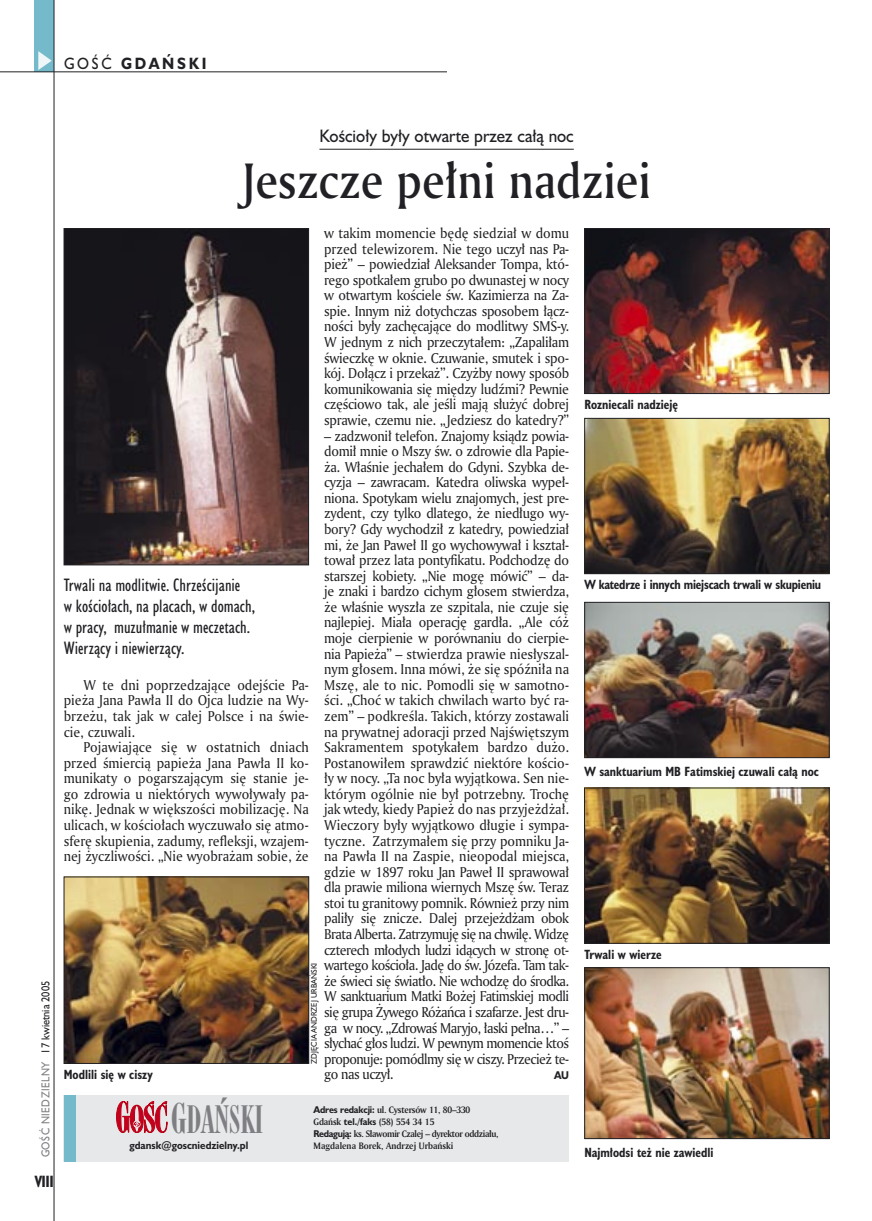
<style>
.page{position:relative;width:872px;height:1221px;background:#fff}
.page>*{position:absolute;margin:0;border:0;box-sizing:border-box;transform-origin:0 0}
._05a_tytyl_AmMd_32_pt{font:48px "Amerigo Md PL";color:#212125;scale:.9 1}
._05a_tytyl_AmMd_48_pt{font:36.45px "Modern 735 PL";color:#7f7f83;scale:.9 1}
._06-4_lead_lokal_HuCn_11_pt{font:16.5px/21px "Humanst 521 Cn PL";color:#212125}
._04-3_nadtytul_lokal{font:16.5px "Humanst 521 PL";color:#212125;scale:.94 1}
._15a_temat_lewo{font:700 15px "Humanst 521 PL";letter-spacing:.2em;color:#212125;scale:.9 1}
._16_pagina_lewa{font:700 15px "Humanst 521 Cn PL";color:#212125;scale:.94 1}
._01_body_tekst{font:13.8px/15.6px "Amerigo PL";letter-spacing:-.015em;color:#212125;text-align:justify;scale:.94 1}
._09_podpis_zdjecia_HuCnB{font:700 12.3px "Humanst 521 Cn PL";color:#212125;scale:.94 1}
._09_podpis_zdjecia_HuCnB-2{font:700 12.3px "Humanst 521 Cn PL";letter-spacing:-.02em;color:#212125;scale:.94 1}
._18a_data_lewa_GOSC{font:10.5px "Humanst 521 PL";letter-spacing:.05em;color:#7f7f83;scale:.9 1}
._18_data_lewa{font:10.5px "Humanst 521 PL";color:#212125;scale:.9 1}
._01_body_tekst-2{font:700 10.35px "Humanst 521 PL";color:#212125;scale:.9 1}
._20a_stopka_adres{font:700 9.9px "Humanst 521 PL";color:#212125;scale:.94 1}
._20b_stopka_dzial{font:700 9px/12px "Amerigo PL";letter-spacing:-.02em;color:#212125;scale:.94 1}
._20b_stopka_dzial-2{font:700 9px "Amerigo PL";letter-spacing:-.04em;color:#212125;scale:.94 1}
._20b_stopka_dzial-3{font:700 9px "Amerigo PL";color:#212125;scale:.94 1}
._09a_autor_zdjecia_Hu_5_pt{font:7.5px "Humanst 521 PL";color:#212125;scale:.94 1}
.s1{font-weight:400}
.s2{font-size:39.6px}
.s3{font-family:"Humanst 521 PL"}
</style>
<div class="page">
<div style="left:35px;top:0;width:19px;height:72px;background:#75baca"></div>
<svg style="left:38px;top:51px;width:14px;height:19px"></svg>
<hr style="left:54px;top:0;width:1px;height:1220px;background:#212125">
<hr style="left:0;top:72px;width:447px;height:1px;background:#212125">
<div style="left:64px;top:1094px;width:505px;height:67px;background:#e7e8e9"></div>
<div style="left:64px;top:1094px;width:11px;height:67px;background:#75baca"></div>
<svg style="left:116px;top:1101px;width:51px;height:31px"></svg>
<hr style="left:319px;top:149px;width:255px;height:1px;background:#212125">
<img style="left:66px;top:878px;width:241px;height:183px">
<div style="left:64px;top:876px;width:245px;height:187px;border:1px solid #212125"></div>
<img style="left:586px;top:604px;width:241px;height:151px">
<div style="left:584px;top:602px;width:245px;height:155px;border:1px solid #212125"></div>
<img style="left:586px;top:230px;width:241px;height:162px">
<div style="left:584px;top:228px;width:245px;height:166px;border:1px solid #212125"></div>
<img style="left:586px;top:420px;width:241px;height:152px">
<div style="left:584px;top:418px;width:245px;height:156px;border:1px solid #212125"></div>
<img style="left:66px;top:230px;width:241px;height:333px">
<div style="left:64px;top:228px;width:245px;height:337px;border:1px solid #212125"></div>
<img style="left:586px;top:969px;width:241px;height:167px">
<div style="left:584px;top:967px;width:245px;height:171px;border:1px solid #212125"></div>
<img style="left:586px;top:789px;width:241px;height:152px">
<div style="left:584px;top:787px;width:245px;height:156px;border:1px solid #212125"></div>
<p class="_15a_temat_lewo" style="left:64px;top:53px;width:160px"><span class="s1">GOŚĆ</span> GDAŃSKI</p>
<p class="_18_data_lewa" style="left:38px;top:1053px;width:82px;rotate:-90deg">17 kwietnia 2005</p>
<p class="_18a_data_lewa_GOSC" style="left:38px;top:1157px;width:108px;rotate:-90deg">GOŚĆ NIEDZIELNY</p>
<p class="_16_pagina_lewa" style="left:35px;top:1170px;width:22px">VIII</p>
<p class="_04-3_nadtytul_lokal" style="left:319px;top:125px;width:272px">Kościoły były otwarte przez całą noc</p>
<p class="_05a_tytyl_AmMd_32_pt" style="left:242px;top:149px;width:456px">Jeszcze pełni nadziei</p>
<p class="_01_body_tekst" style="left:324px;top:225px;width:262px">w takim momencie będę siedział w domu przed telewizorem. Nie tego uczył nas Pa&shy;pież” – powiedział Aleksander Tompa, któ&shy;rego spotkałem grubo po dwunastej w nocy w otwartym kościele św. Kazimierza na Za&shy;spie. Innym niż dotychczas sposobem łącz&shy;ności były zachęcające do modlitwy SMS-y.<br>W jednym z nich przeczytałem: „Zapaliłam świeczkę w oknie. Czuwanie, smutek i spo&shy;kój. Dołącz i przekaż”. Czyżby nowy sposób komunikowania się między ludźmi? Pewnie częściowo tak, ale jeśli mają służyć dobrej sprawie, czemu nie. „Jedziesz do katedry?”</p>
<p class="_01_body_tekst" style="left:324px;top:427px;width:262px">– zadzwonił telefon. Znajomy ksiądz powia&shy;domił mnie o Mszy św. o zdrowie dla Papie&shy;ża. Właśnie jechałem do Gdyni. Szybka de&shy;cyzja – zawracam. Katedra oliwska wypeł&shy;niona. Spotykam wielu znajomych, jest pre&shy;zydent, czy tylko dlatego, że niedługo wy&shy;bory? Gdy wychodził z katedry, powiedział mi, że Jan Paweł II go wychowywał i kształ&shy;tował przez lata pontyfikatu. Podchodzę do starszej kobiety. „Nie mogę mówić” – da&shy;je znaki i bardzo cichym głosem stwierdza, że właśnie wyszła ze szpitala, nie czuje się najlepiej. Miała operację gardła. „Ale cóż moje cierpienie w porównaniu do cierpie&shy;nia Papieża” – stwierdza prawie niesłyszal&shy;nym głosem. Inna mówi, że się spóźniła na Mszę, ale to nic. Pomodli się w samotno&shy;ści. „Choć w takich chwilach warto być ra&shy;zem” – podkreśla. Takich, którzy zostawali na prywatnej adoracji przed Najświętszym Sakramentem spotykałem bardzo dużo.<br>Postanowiłem sprawdzić niektóre kościo&shy;ły w nocy. „Ta noc była wyjątkowa. Sen nie&shy;którym ogólnie nie był potrzebny. Trochę jak wtedy, kiedy Papież do nas przyjeżdżał.<br>Wieczory były wyjątkowo długie i sympa&shy;tyczne. Zatrzymałem się przy pomniku Ja&shy;na Pawła II na Zaspie, nieopodal miejsca, gdzie w 1897 roku Jan Paweł II sprawował dla prawie miliona wiernych Mszę św. Teraz stoi tu granitowy pomnik. Również przy nim paliły się znicze. Dalej przejeżdżam obok Brata Alberta. Zatrzymuję się na chwilę. Widzę czterech młodych ludzi idących w stronę ot&shy;wartego kościoła. Jadę do św. Józefa. Tam tak&shy;że świeci się światło. Nie wchodzę do środka.<br>W sanktuarium Matki Bożej Fatimskiej modli się grupa Żywego Różańca i szafarze. Jest dru&shy;ga w nocy. „Zdrowaś Maryjo, łaski pełna…” – słychać głos ludzi. W pewnym momencie ktoś proponuje: pomódlmy się w ciszy. Przecież te&shy;go nas uczył.</p>
<p class="_06-4_lead_lokal_HuCn_11_pt" style="left:64px;top:574px;width:193px">Trwali na modlitwie. Chrześcijanie<br>w kościołach, na placach, w domach, w pracy, muzułmanie w meczetach.<br>Wierzący i niewierzący.</p>
<p class="_01_body_tekst" style="left:64px;top:676px;width:262px;text-indent:20px">W te dni poprzedzające odejście Pa&shy;pieża Jana Pawła II do Ojca ludzie na Wy&shy;brzeżu, tak jak w całej Polsce i na świe&shy;cie, czuwali.</p>
<p class="_01_body_tekst" style="left:64px;top:739px;width:262px;text-indent:20px">Pojawiające się w ostatnich dniach przed śmiercią papieża Jana Pawła II ko&shy;munikaty o pogarszającym się stanie je&shy;go zdrowia u niektórych wywoływały pa&shy;nikę. Jednak w większości mobilizację. Na ulicach, w kościołach wyczuwało się atmo&shy;sferę skupienia, zadumy, refleksji, wzajem&shy;nej życzliwości. „Nie wyobrażam sobie, że</p>
<p class="_09a_autor_zdjecia_Hu_5_pt" style="left:309px;top:1063px;width:109px;rotate:-90deg">ZDJĘCIA ANDRZEJ URBAŃSKI</p>
<p class="_09_podpis_zdjecia_HuCnB" style="left:64px;top:1065px;width:96px">Modlili się w ciszy</p>
<p class="_01_body_tekst-2" style="left:554px;top:1068px;width:18px">AU</p>
<p class="_05a_tytyl_AmMd_48_pt" style="left:171px;top:1096px;width:104px"><span class="s2">G</span>DAŃSKI</p>
<p class="_20a_stopka_adres" style="left:129px;top:1138px;width:128px">gdansk@goscniedzielny.pl</p>
<p class="_20b_stopka_dzial" style="left:314px;top:1102px;width:168px"><span class="s3">Adres redakcji:</span> ul. Cystersów 11, 80–330<br>Gdańsk <span class="s3">tel./faks</span> (58) 554 34 15</p>
<p class="_20b_stopka_dzial-2" style="left:314px;top:1127px;width:198px"><span class="s3">Redagują:</span> ks. Sławomir Czalej – dyrektor oddziału,</p>
<p class="_20b_stopka_dzial-3" style="left:314px;top:1139px;width:150px">Magdalena Borek, Andrzej Urbański</p>
<p class="_09_podpis_zdjecia_HuCnB" style="left:584px;top:396px;width:101px">Rozniecali nadzieję</p>
<p class="_09_podpis_zdjecia_HuCnB-2" style="left:584px;top:576px;width:253px">W katedrze i innych miejscach trwali w skupieniu</p>
<p class="_09_podpis_zdjecia_HuCnB" style="left:584px;top:762px;width:251px">W sanktuarium MB Fatimskiej czuwali całą noc</p>
<p class="_09_podpis_zdjecia_HuCnB" style="left:584px;top:945px;width:84px">Trwali w wierze</p>
<p class="_09_podpis_zdjecia_HuCnB" style="left:584px;top:1143px;width:139px">Najmłodsi też nie zawiedli</p>
</div>
